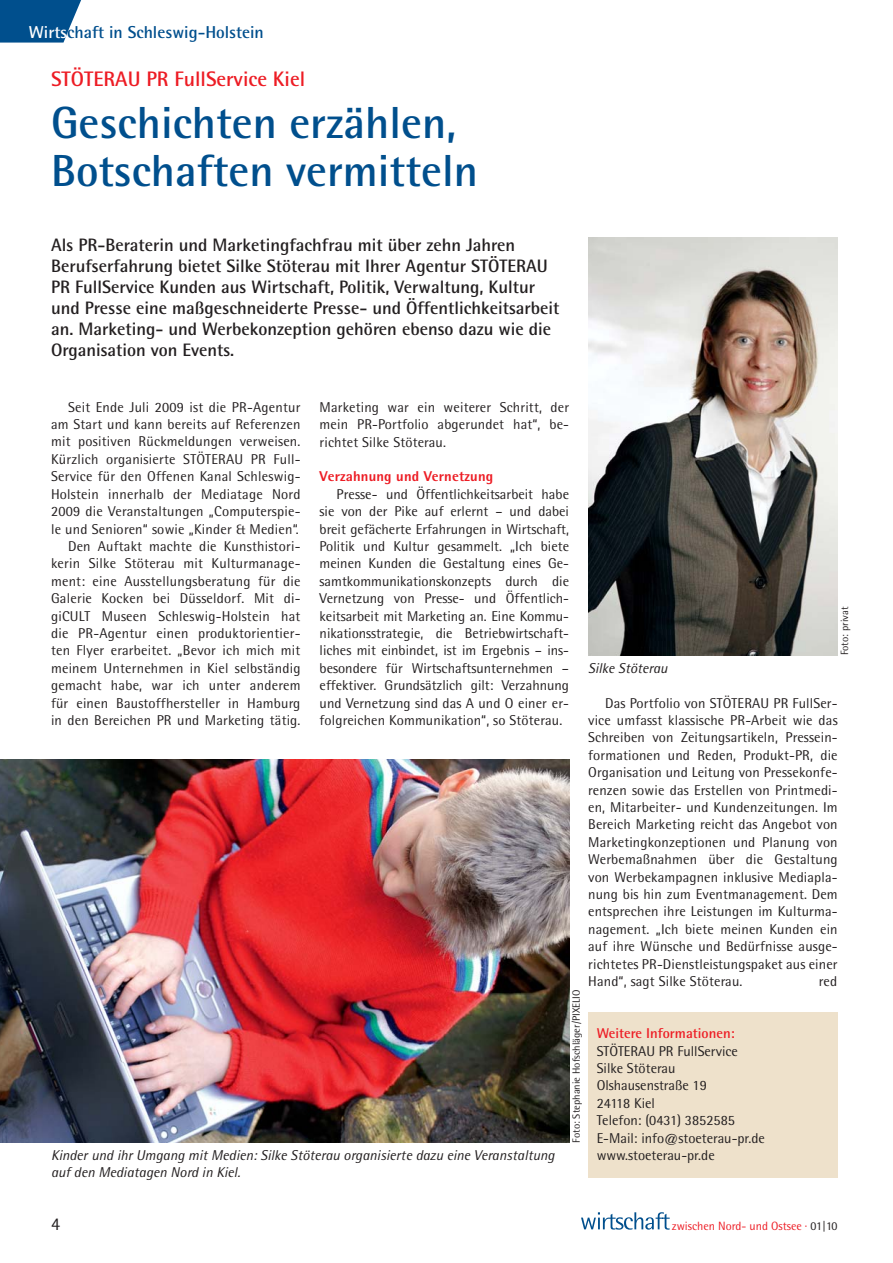
<style>
.page{position:relative;width:893px;height:1263px;background:#fff}
.page>*{position:absolute;margin:0;border:0;box-sizing:border-box;transform-origin:0 0}
.t1{font:700 45px/48px "Rotis Semi Sans";color:#004f8d}
.t2{font:700 21px "Rotis Semi Sans";color:#ed1c24}
.t3{font:700 18px/21px "Rotis Semi Sans";color:#231f20}
.t4{font:18px "Rotis Semi Sans";color:#231f20}
.t5{font:700 17.25px "Rotis Semi Sans";color:#004f8d}
.t6{font:14.25px/17.4px "Rotis Semi Sans";letter-spacing:.015em;color:#231f20;text-align:justify}
.t7{font:italic 14.25px/17.4px "Rotis Semi Sans";color:#231f20}
.t8{font:800 14.25px "Rotis Semi Sans";letter-spacing:.01em;color:#ed1c24}
.t9{font:700 14.25px "Rotis Semi Sans";color:#ed1c24}
.t10{font:12px "Rotis Semi Sans";color:#ed1c24}
.t11{font:10.5px "Rotis Semi Sans";color:#231f20}
.s1{color:#fff}
.s2{color:#231f20}
</style>
<div class="page">
<svg style="left:0;top:0;width:81px;height:43px;background:#1d639a"></svg>
<svg style="left:581px;top:1212px;width:89px;height:18px"></svg>
<hr style="left:892px;top:1050px;width:1px;height:213px;background:#231f20">
<img style="left:0;top:760px;width:569px;height:383px">
<div style="left:588px;top:1012px;width:250px;height:165px;background:#eee1cb"></div>
<img style="left:588px;top:238px;width:250px;height:417px">
<p class="t5" style="left:29px;top:26px;width:236px"><span class="s1">Wirts</span>chaft in Schleswig-Holstein</p>
<h2 class="t2" style="left:51px;top:71px;width:256px">STÖTERAU PR FullService Kiel</h2>
<h1 class="t1" style="left:51px;top:103px;width:428px">Geschichten erzählen,<br>Botschaften vermitteln</h1>
<p class="t3" style="left:51px;top:236px;width:510px">Als PR-Beraterin und Marketingfachfrau mit über zehn Jahren Berufserfahrung bietet Silke Stöterau mit Ihrer Agentur STÖTERAU PR FullService Kunden aus Wirtschaft, Politik, Verwaltung, Kultur und Presse eine maßgeschneiderte Presse- und Öffentlichkeitsarbeit an. Marketing- und Werbekonzeption gehören ebenso dazu wie die Organisation von Events.</p>
<p class="t6" style="left:51px;top:400px;width:251px;text-align:right">Seit Ende Juli 2009 ist die PR-Agentur am Start und kann bereits auf Referenzen mit positiven Rückmeldungen verweisen.<br>Kürzlich organisierte STÖTERAU PR Full-Service für den Offenen Kanal Schleswig-Holstein innerhalb der Mediatage Nord 2009 die Veranstaltungen „Computerspie&shy;le und Senioren“ sowie „Kinder &amp; Medien“.<br>Den Auftakt machte die Kunsthistori&shy;kerin Silke Stöterau mit Kulturmanage&shy;ment: eine Ausstellungsberatung für die Galerie Kocken bei Düsseldorf. Mit di&shy;giCULT Museen Schleswig-Holstein hat die PR-Agentur einen produktorientier&shy;ten Flyer erarbeitet. „Bevor ich mich mit meinem Unternehmen in Kiel selbständig gemacht habe, war ich unter anderem für einen Baustoffhersteller in Hamburg in den Bereichen PR und Marketing tätig.</p>
<p class="t6" style="left:320px;top:400px;width:251px">Marketing war ein weiterer Schritt, der mein PR-Portfolio abgerundet hat“, be&shy;richtet Silke Stöterau.</p>
<p class="t8" style="left:320px;top:471px;width:175px">Verzahnung und Vernetzung</p>
<p class="t6" style="left:320px;top:487px;width:251px;text-indent:17px">Presse- und Öffentlichkeitsarbeit habe sie von der Pike auf erlernt – und dabei breit gefächerte Erfahrungen in Wirtschaft, Politik und Kultur gesammelt. „Ich biete meinen Kunden die Gestaltung eines Ge&shy;samtkommunikationskonzepts durch die Vernetzung von Presse- und Öffentlich&shy;keitsarbeit mit Marketing an. Eine Kommu&shy;nikationsstrategie, die Betriebwirtschaft&shy;liches mit einbindet, ist im Ergebnis – ins&shy;besondere für Wirtschaftsunternehmen – effektiver. Grundsätzlich gilt: Verzahnung und Vernetzung sind das A und O einer er&shy;folgreichen Kommunikation“, so Stöterau.</p>
<p class="t11" style="left:841px;top:655px;width:50px;rotate:-90deg">Foto: privat</p>
<p class="t7" style="left:588px;top:661px;width:81px">Silke Stöterau</p>
<p class="t6" style="left:588px;top:695px;width:251px;text-indent:17px">Das Portfolio von STÖTERAU PR FullSer&shy;vice umfasst klassische PR-Arbeit wie das Schreiben von Zeitungsartikeln, Pressein&shy;formationen und Reden, Produkt-PR, die Organisation und Leitung von Pressekonfe&shy;renzen sowie das Erstellen von Printmedi&shy;en, Mitarbeiter- und Kundenzeitungen. Im Bereich Marketing reicht das Angebot von Marketingkonzeptionen und Planung von Werbemaßnahmen über die Gestaltung von Werbekampagnen inklusive Mediapla&shy;nung bis hin zum Eventmanagement. Dem entsprechen ihre Leistungen im Kulturma&shy;nagement. „Ich biete meinen Kunden ein auf ihre Wünsche und Bedürfnisse ausge&shy;richtetes PR-Dienstleistungspaket aus einer Hand“, sagt Silke Stöterau.</p>
<p class="t6" style="left:819px;top:974px;width:20px">red</p>
<p class="t11" style="left:572px;top:1143px;width:155px;rotate:-90deg">Foto: Stephanie Hofschläger/PIXELIO</p>
<p class="t9" style="left:597px;top:1028px;width:139px">Weitere Informationen:</p>
<p class="t6" style="left:597px;top:1043px;width:170px;text-align:left">STÖTERAU PR FullService<br>Silke Stöterau<br>Olshausenstraße 19<br>24118 Kiel<br>Telefon: (0431) 3852585<br>E-Mail: info@stoeterau-pr.de www.stoeterau-pr.de</p>
<p class="t7" style="left:51px;top:1148px;width:505px">Kinder und ihr Umgang mit Medien: Silke Stöterau organisierte dazu eine Veranstaltung auf den Mediatagen Nord in Kiel.</p>
<p class="t4" style="left:51px;top:1217px;width:11px">4</p>
<p class="t10" style="left:672px;top:1221px;width:167px">zwischen Nord- und Ostsee · <span class="s2">01|10</span></p>
</div>
